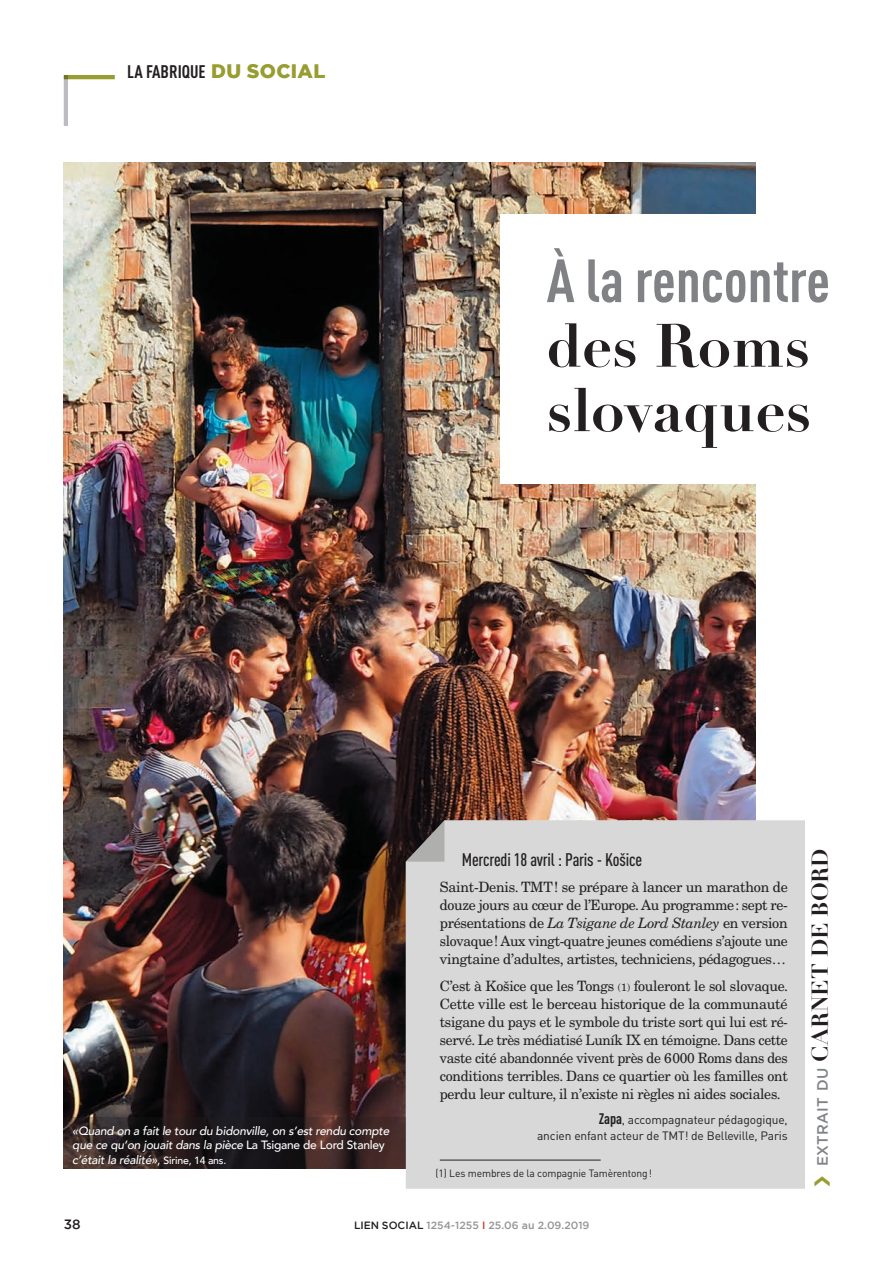
<style>
.page{position:relative;width:893px;height:1263px;background:#fff}
.page>*{position:absolute;margin:0;border:0;box-sizing:border-box;transform-origin:0 0}
.t1{font:700 60px/64.5px "Didot";color:#231f20}
.t2{font:700 60px "DIN Cond";color:#808285}
.Normal_e{font:700 22.35px "Didot";color:#231f20}
.corps_2_colonnes{font:500 18px "DIN Cond";letter-spacing:-.01em;color:#231f20}
.t3{font:700 18px "DIN Cond";color:#231f20}
.corps_2_colonnes-2{font:14.25px/18px "New Century Schlbk";letter-spacing:-.02em;color:#231f20;text-align:justify}
.t4{font:500 13.5px "Gotham";color:#231f20}
.t5{font:italic 500 12px/14.4px "Avenir";letter-spacing:-.02em;color:#fff}
.corps_2_colonnes-3{font:12px/16.5px "DIN";letter-spacing:-.01em;color:#231f20;text-align:right}
.renvoi_de_bas_de_pag{font:10.5px "DIN";letter-spacing:-.01em;color:#231f20}
.t6{font:500 10.5px "Gotham";color:#939598}
.s1{font-family:"Gotham";font-weight:900;font-size:19.5px;color:#989d31}
.s2{font-style:normal}
.s3{font-style:normal;font-size:10.5px}
.s4{font-style:italic}
.s5{font-size:10.5px}
.s6{font-family:"DIN Cond";font-weight:700;font-size:15px}
.s7{font-family:"Gotham";font-weight:500;font-size:15px;color:#808285}
.s8{color:#231f20}
.s9{color:#c93b2b}
</style>
<div class="page">
<img style="left:64px;top:163px;width:692px;height:955px">
<div style="left:500px;top:214px;width:369px;height:270px;background:#fff"></div>
<hr style="left:64px;top:75px;width:51px;height:4px;background:#989d31">
<hr style="left:64px;top:75px;width:4px;height:51px;background:#bcbdc0">
<div style="left:406px;top:820px;width:399px;height:369px;background:#d8d8d8"></div>
<hr style="left:440px;top:1160px;width:161px;height:1px;background:#231f20">
<svg style="left:64px;top:1118px;width:342px;height:51px;background:#2d2020"></svg>
<p class="t3" style="left:127px;top:61px;width:200px">LA FABRIQUE <span class="s1">DU SOCIAL</span></p>
<p class="t2" style="left:547px;top:244px;width:285px">À la rencontre</p>
<p class="t1" style="left:547px;top:314px;width:266px">des Roms slovaques</p>
<p class="t5" style="left:72px;top:1123px;width:319px">«Quand on a fait le tour du bidonville, on s’est rendu compte que ce qu’on jouait dans la pièce <span class="s2">La Tsigane de Lord Stanley </span>c’était la réalité»<span class="s2">,</span> <span class="s3">Sirine, 14 ans.</span></p>
<p class="corps_2_colonnes" style="left:462px;top:849px;width:182px">Mercredi 18 avril : Paris - Košice</p>
<p class="corps_2_colonnes-2" style="left:440px;top:878px;width:349px">Saint-Denis. TMT! se prépare à lancer un marathon de douze jours au cœur de l’Europe. Au programme: sept re&shy;présentations de <span class="s4">La Tsigane de Lord Stanley</span> en version slovaque! Aux vingt-quatre jeunes comédiens s’ajoute une vingtaine d’adultes, artistes, techniciens, pédagogues…</p>
<p class="corps_2_colonnes-2" style="left:440px;top:977px;width:350px">C’est à Košice que les Tongs <span class="s5">(1)</span> fouleront le sol slovaque.<br>Cette ville est le berceau historique de la communauté tsigane du pays et le symbole du triste sort qui lui est ré&shy;servé. Le très médiatisé Luník IX en témoigne. Dans cette vaste cité abandonnée vivent près de 6000 Roms dans des conditions terribles. Dans ce quartier où les familles ont perdu leur culture, il n’existe ni règles ni aides sociales.</p>
<p class="corps_2_colonnes-3" style="left:537px;top:1111px;width:252px"><span class="s6">Zapa</span>, accompagnateur pédagogique,<br>ancien enfant acteur de TMT! de Belleville, Paris</p>
<p class="renvoi_de_bas_de_pag" style="left:436px;top:1167px;width:218px">(1) Les membres de la compagnie Tamèrentong!</p>
<p class="Normal_e" style="left:806px;top:1166px;width:319px;rotate:-90deg"><span class="s7">EXTRAIT DU</span> CARNET DE BORD</p>
<p class="t4" style="left:64px;top:1216px;width:18px">38</p>
<p class="t6" style="left:354px;top:1219px;width:237px"><span class="s8">LIEN SOCIAL</span> 1254-1255 <span class="s9">I</span> 25.06 au 2.09.2019</p>
</div>
